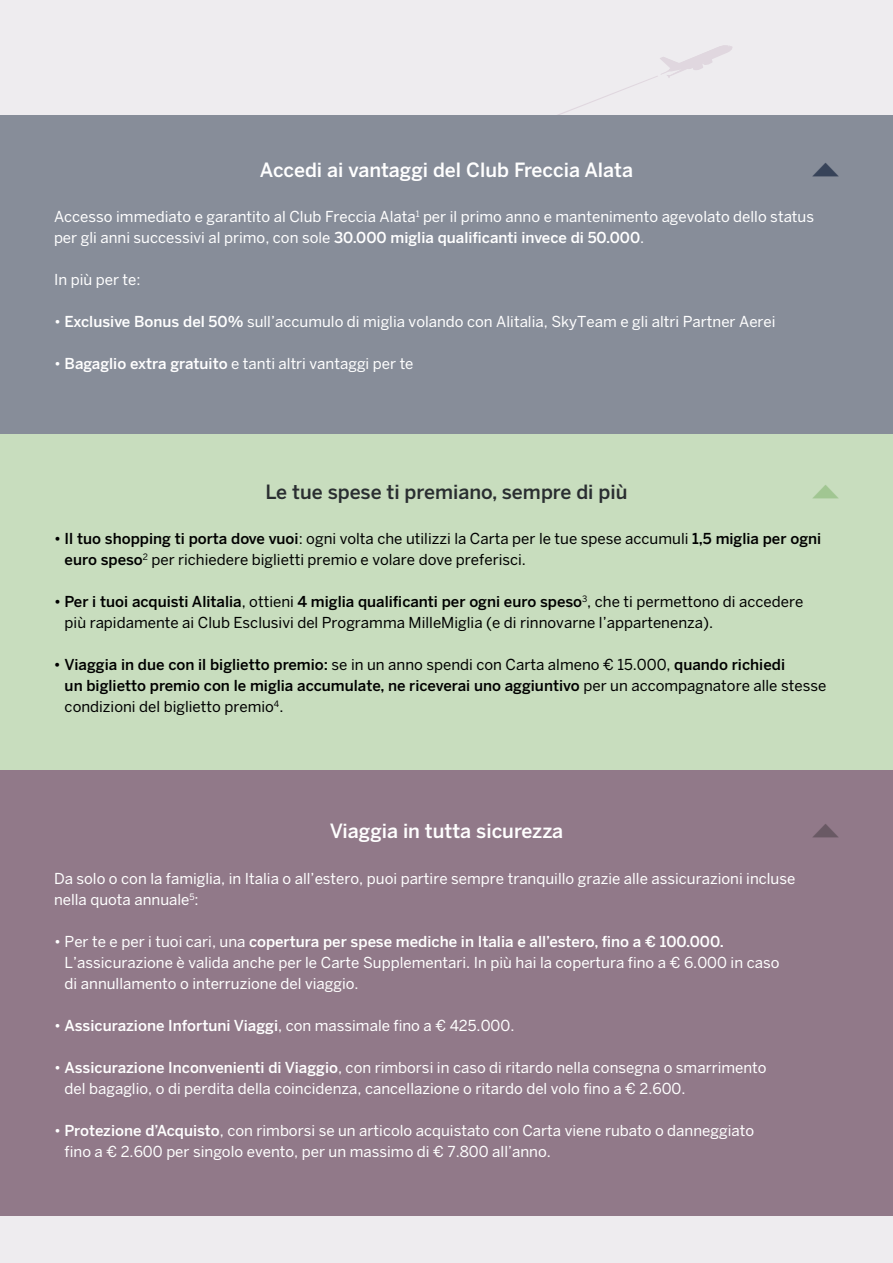
<style>
.page{position:relative;width:893px;height:1263px;background:#fff}
.page>*{position:absolute;margin:0;border:0;box-sizing:border-box;transform-origin:0 0}
.t1{font:500 19.5px "Benton Sans";color:#fff}
.t2{font:500 19.5px "Benton Sans";color:#2a2e31}
.t3{font:15px/21px "Benton Sans";color:#fff}
.t4{font:15px/21px "Benton Sans";color:#000}
.t5{font:500 15px/21px "Benton Sans";color:#000}
.s1{font-weight:500}
.s2{font-weight:400}
</style>
<div class="page">
<div style="left:0;top:0;width:893px;height:115px;background:#eeecef"></div>
<svg style="left:558px;top:45px;width:175px;height:70px"></svg>
<div style="left:0;top:115px;width:893px;height:319px;background:#878d99"></div>
<div style="left:0;top:770px;width:893px;height:447px;background:#917989"></div>
<div style="left:0;top:434px;width:893px;height:336px;background:#c8ddbe"></div>
<div style="left:0;top:1217px;width:893px;height:46px;background:#eeecef"></div>
<h1 class="t1" style="left:260px;top:158px;width:375px">Accedi ai vantaggi del Club Freccia Alata</h1>
<p class="t3" style="left:54px;top:205px;width:762px">Accesso immediato e garantito al Club Freccia Alata<sup>1</sup> per il primo anno e mantenimento agevolato dello status per gli anni successivi al primo, con sole <span class="s1">30.000 miglia qualificanti invece di 50.000</span>.</p>
<p class="t3" style="left:54px;top:268px;width:88px">In più per te:</p>
<p class="t3" style="left:54px;top:310px;width:723px">• <span class="s1">Exclusive Bonus del 50%</span> sull’accumulo di miglia volando con Alitalia, SkyTeam e gli altri Partner Aerei</p>
<p class="t3" style="left:54px;top:352px;width:361px">• <span class="s1">Bagaglio extra gratuito</span> e tanti altri vantaggi per te</p>
<h1 class="t2" style="left:266px;top:480px;width:363px">Le tue spese ti premiano, sempre di più</h1>
<p class="t4" style="left:65px;top:528px;width:758px;text-indent:-11px"><span class="s1">• Il tuo shopping ti porta dove vuoi</span>: ogni volta che utilizzi la Carta per le tue spese accumuli <span class="s1">1,5 miglia per ogni euro speso</span><sup>2</sup> per richiedere biglietti premio e volare dove preferisci.</p>
<p class="t4" style="left:65px;top:591px;width:740px;text-indent:-11px"><span class="s1">• Per i tuoi acquisti Alitalia</span>, ottieni <span class="s1">4 miglia qualificanti per ogni euro speso</span><sup>3</sup>, che ti permettono di accedere più rapidamente ai Club Esclusivi del Programma MilleMiglia (e di rinnovarne l’appartenenza).</p>
<p class="t5" style="left:65px;top:654px;width:763px;text-indent:-11px">• Viaggia in due con il biglietto premio: <span class="s2">se in un anno spendi con Carta almeno € 15.000,</span> quando richiedi<br>un biglietto premio con le miglia accumulate, ne riceverai uno aggiuntivo <span class="s2">per un accompagnatore alle stesse condizioni del biglietto premio</span><sup>4</sup><span class="s2">.</span></p>
<h1 class="t1" style="left:330px;top:819px;width:235px">Viaggia in tutta sicurezza</h1>
<p class="t3" style="left:54px;top:867px;width:743px">Da solo o con la famiglia, in Italia o all’estero, puoi partire sempre tranquillo grazie alle assicurazioni incluse nella quota annuale<sup>5</sup>:</p>
<p class="t3" style="left:65px;top:930px;width:716px;text-indent:-11px">• Per te e per i tuoi cari, una <span class="s1">copertura per spese mediche in Italia e all’estero, fino a € 100.000.<br></span>L’assicurazione è valida anche per le Carte Supplementari. In più hai la copertura fino a € 6.000 in caso di annullamento o interruzione del viaggio.</p>
<p class="t3" style="left:54px;top:1014px;width:462px">• <span class="s1">Assicurazione Infortuni Viaggi</span>, con massimale fino a € 425.000.</p>
<p class="t3" style="left:65px;top:1056px;width:703px;text-indent:-11px">• <span class="s1">Assicurazione Inconvenienti di Viaggio</span>, con rimborsi in caso di ritardo nella consegna o smarrimento del bagaglio, o di perdita della coincidenza, cancellazione o ritardo del volo fino a € 2.600.</p>
<p class="t3" style="left:65px;top:1119px;width:691px;text-indent:-11px">• <span class="s1">Protezione d’Acquisto</span>, con rimborsi se un articolo acquistato con Carta viene rubato o danneggiato fino a € 2.600 per singolo evento, per un massimo di € 7.800 all’anno.</p>
</div>
